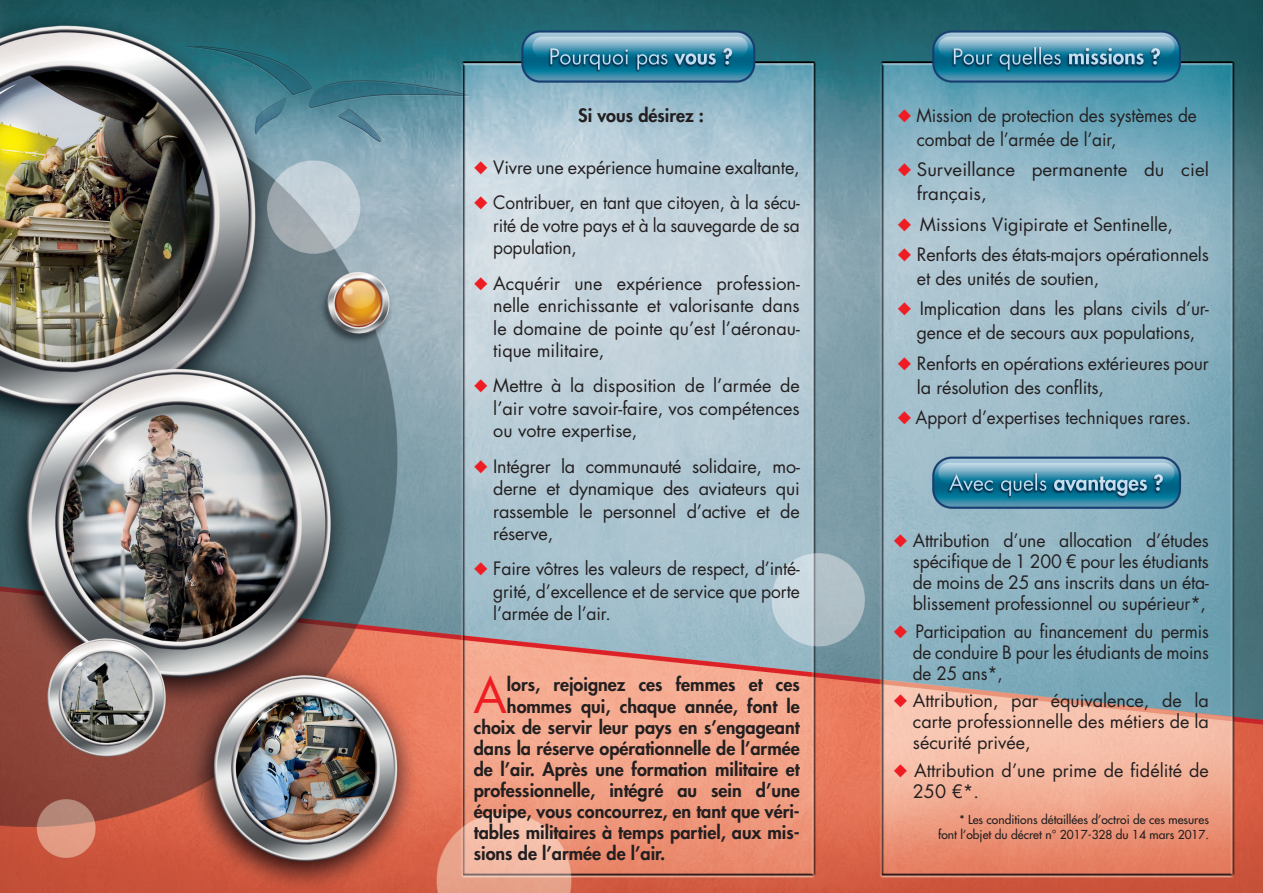
<style>
.page{position:relative;width:1263px;height:893px;background:#fff}
.page>*{position:absolute;margin:0;border:0;box-sizing:border-box;transform-origin:0 0}
.t1{font:47.85px "Futura Std";color:#ee1d23}
.t2{font:18px/22.5px "Futura Std";letter-spacing:-.01em;color:#231f20;text-align:justify}
.t3{font:800 18px "Futura Std";color:#231f20}
.t4{font:18px/22.5px "Futura Std";letter-spacing:-.01em;color:#231f20;text-align:justify;scale:.96 1}
.t5{font:18px/21px "Futura Std";letter-spacing:-.01em;color:#231f20;text-align:justify;scale:.95 1}
.t6{font:18px/24px "Futura Std";letter-spacing:-.01em;color:#231f20;scale:1.04 1}
.t7{font:500 12px/15.5px "Futura Std";color:#231f20;text-align:right}
.s1{color:#ee1d23}
</style>
<div class="page">
<img style="left:0;top:0;width:1263px;height:893px">
<p class="t3" style="left:578px;top:104px;width:127px">Si vous désirez :</p>
<p class="t4" style="left:917px;top:103px;width:293px;line-height:24px;text-indent:-19px"><span class="s1">◆</span> Mission de protection des systèmes de combat de l’armée de l’air,</p>
<p class="t6" style="left:917px;top:158px;width:282px;text-indent:-20px"><span class="s1">◆</span> Surveillance permanente du ciel français,</p>
<p class="t2" style="left:897px;top:213px;width:277px"><span class="s1">◆</span> Missions Vigipirate et Sentinelle,</p>
<p class="t2" style="left:917px;top:242px;width:294px;line-height:24px;text-indent:-19px"><span class="s1">◆</span> Renforts des états-majors opérationnels et des unités de soutien,</p>
<p class="t2" style="left:897px;top:297px;width:313px;line-height:24px;text-align:center"><span class="s1">◆</span> Implication dans les plans civils d’ur&shy;gence et de secours aux populations,</p>
<p class="t2" style="left:917px;top:351px;width:294px;line-height:24px;text-indent:-19px"><span class="s1">◆</span> Renforts en opérations extérieures pour la résolution des conflits,</p>
<p class="t5" style="left:897px;top:407px;width:311px"><span class="s1">◆</span> Apport d’expertises techniques rares.</p>
<p class="t2" style="left:474px;top:156px;width:327px"><span class="s1">◆</span> Vivre une expérience humaine exaltante,</p>
<p class="t4" style="left:493px;top:192px;width:321px;text-indent:-20px"><span class="s1">◆</span> Contribuer, en tant que citoyen, à la sécu&shy;rité de votre pays et à la sauvegarde de sa population,</p>
<p class="t2" style="left:493px;top:272px;width:308px;text-indent:-19px"><span class="s1">◆</span> Acquérir une expérience profession&shy;nelle enrichissante et valorisante dans le domaine de pointe qu’est l’aéronau&shy;tique militaire,</p>
<p class="t2" style="left:493px;top:375px;width:308px;text-indent:-19px"><span class="s1">◆</span> Mettre à la disposition de l’armée de l’air votre savoir-faire, vos compétences ou votre expertise,</p>
<p class="t2" style="left:493px;top:455px;width:308px;text-indent:-19px"><span class="s1">◆</span> Intégrer la communauté solidaire, mo&shy;derne et dynamique des aviateurs qui rassemble le personnel d’active et de réserve,</p>
<p class="t2" style="left:493px;top:558px;width:308px;text-indent:-20px"><span class="s1">◆</span> Faire vôtres les valeurs de respect, d’inté&shy;grité, d’excellence et de service que porte l’armée de l’air.</p>
<p class="t2" style="left:913px;top:530px;width:298px;line-height:21px;text-indent:-20px"><span class="s1">◆</span> Attribution d’une allocation d’études spécifique de 1 200 € pour les étudiants de moins de 25 ans inscrits dans un éta&shy;blissement professionnel ou supérieur*,</p>
<p class="t5" style="left:913px;top:621px;width:313px;text-indent:-19px"><span class="s1">◆</span> Participation au financement du permis de conduire B pour les étudiants de moins de 25 ans*,</p>
<p class="t2" style="left:913px;top:690px;width:298px;line-height:21px;text-indent:-19px"><span class="s1">◆</span> Attribution, par équivalence, de la carte professionnelle des métiers de la sécurité privée,</p>
<p class="t2" style="left:913px;top:760px;width:298px;line-height:21px;text-indent:-20px"><span class="s1">◆</span> Attribution d’une prime de fidélité de<br>250 €*.</p>
<p class="t7" style="left:938px;top:811px;width:272px">* Les conditions détaillées d’octroi de ces mesures font l’objet du décret n° 2017-328 du 14 mars 2017.</p>
<h1 class="t1" style="left:473px;top:665px;width:35px">A</h1>
<p class="t3" style="left:507px;top:673px;width:294px">lors, rejoignez ces femmes et ces</p>
<p class="t3" style="left:507px;top:695px;width:294px">hommes qui, chaque année, font le</p>
<p class="t3" style="left:474px;top:716px;width:327px">choix de servir leur pays en s’engageant</p>
<p class="t3" style="left:474px;top:737px;width:327px">dans la réserve opérationnelle de l’armée</p>
<p class="t3" style="left:474px;top:758px;width:327px">de l’air. Après une formation militaire et</p>
<p class="t3" style="left:474px;top:779px;width:327px">professionnelle, intégré au sein d’une</p>
<p class="t3" style="left:474px;top:800px;width:327px">équipe, vous concourrez, en tant que véri-</p>
<p class="t3" style="left:474px;top:821px;width:327px">tables militaires à temps partiel, aux mis-</p>
<p class="t3" style="left:474px;top:842px;width:193px">sions de l’armée de l’air.</p>
</div>
